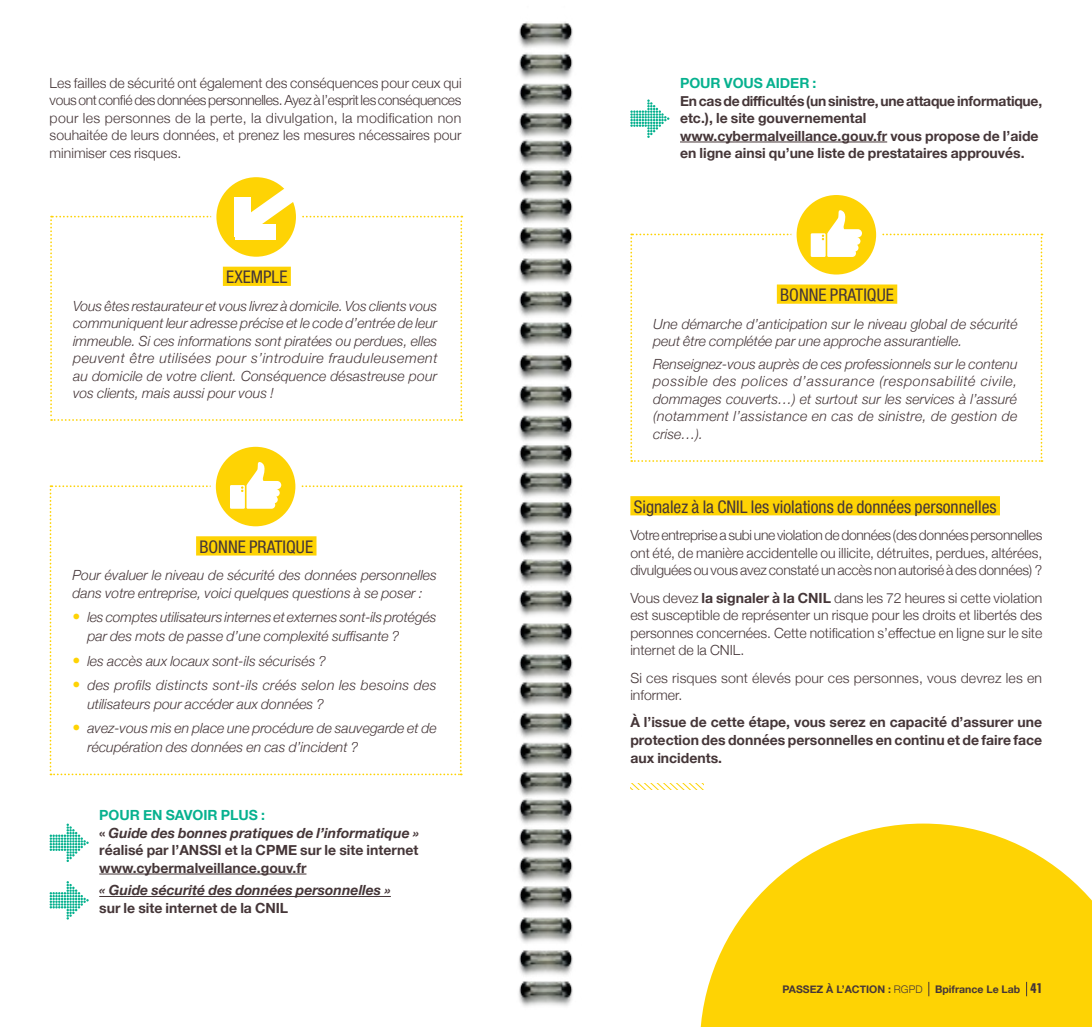
<style>
.page{position:relative;width:1092px;height:1027px;background:#fff}
.page>*{position:absolute;margin:0;border:0;box-sizing:border-box;transform-origin:0 0}
.t1{font:condensed 17.5px "Helvetica Neue";color:#453638}
.t2{font:italic 300 14px/17.5px "Helvetica Neue";color:#453638}
.t3{font:300 14px/17.5px "Helvetica Neue";color:#453638;text-align:justify}
.t4{font:700 14px/17.5px "Helvetica Neue";color:#453638}
.t5{font:italic 300 14px/19.2px "Helvetica Neue";letter-spacing:.02em;color:#453638}
.t6{font:italic 700 14px "Helvetica Neue";color:#453638}
.t7{font:700 14px "Helvetica Neue";color:#07b18f}
.t8{font:700 10.5px "Helvetica Neue";color:#453638}
.s1{font-style:normal;font-size:15.75px;color:#fed304}
.s2{color:#07b18f}
.s3{font-style:italic}
.s4{font-weight:700}
.s5{font-weight:300}
.s6{font-family:"Folio";font-stretch:condensed;font-size:14px}
</style>
<div class="page">
<svg style="left:700px;top:823px;width:391px;height:204px;fill:#fed304"></svg>
<svg style="left:214px;top:175px;width:84px;height:84px"></svg>
<div style="left:211px;top:172px;width:90px;height:90px;border:5px solid #fff;border-radius:50%"></div>
<svg style="left:50px;top:183px;width:412px;height:238px"></svg>
<svg style="left:213px;top:444px;width:85px;height:85px"></svg>
<div style="left:210px;top:441px;width:90px;height:91px;border:5px solid #fff;border-radius:50%"></div>
<svg style="left:50px;top:461px;width:411px;height:314px"></svg>
<hr style="left:99px;top:874px;width:207px;height:1px;background:#453638">
<hr style="left:99px;top:896px;width:292px;height:1px;background:#453638">
<svg style="left:50px;top:823px;width:39px;height:39px"></svg>
<svg style="left:50px;top:881px;width:39px;height:38px"></svg>
<hr style="left:680px;top:142px;width:207px;height:1px;background:#453638">
<svg style="left:793px;top:192px;width:85px;height:85px"></svg>
<div style="left:791px;top:190px;width:90px;height:90px;border:5px solid #fff;border-radius:50%"></div>
<svg style="left:630px;top:210px;width:412px;height:252px"></svg>
<div style="left:630px;top:496px;width:369px;height:19px;background:#fed304"></div>
<svg style="left:630px;top:783px;width:73px;height:7px"></svg>
<svg style="left:630px;top:99px;width:39px;height:39px"></svg>
<img style="left:518px;top:754px;width:55px;height:253px">
<img style="left:518px;top:423px;width:55px;height:331px">
<img style="left:518px;top:22px;width:55px;height:401px">
<svg style="left:928px;top:982px;width:1px;height:14px"></svg>
<svg style="left:1026px;top:982px;width:1px;height:14px"></svg>
<p class="t3" style="left:50px;top:73px;width:413px">Les failles de sécurité ont également des conséquences pour ceux qui vous ont confié des données personnelles. Ayez à l’esprit les conséquences pour les personnes de la perte, la divulgation, la modification non souhaitée de leurs données, et prenez les mesures nécessaires pour minimiser ces risques.</p>
<p class="t7" style="left:680px;top:72px;width:138px">POUR VOUS AIDER :</p>
<p class="t4" style="left:680px;top:92px;width:364px">En cas de difficultés (un sinistre, une attaque informatique, etc.), le site gouvernemental www.cybermalveillance.gouv.fr vous propose de l’aide en ligne ainsi qu’une liste de prestataires approuvés.</p>
<p class="t1" style="left:226px;top:267px;width:63px">EXEMPLE</p>
<p class="t2" style="left:73px;top:296px;width:366px;text-align:justify">Vous êtes restaurateur et vous livrez à domicile. Vos clients vous communiquent leur adresse précise et le code d’entrée de leur immeuble. Si ces informations sont piratées ou perdues, elles peuvent être utilisées pour s’introduire frauduleusement au domicile de votre client. Conséquence désastreuse pour vos clients, mais aussi pour vous !</p>
<p class="t1" style="left:199px;top:537px;width:115px">BONNE PRATIQUE</p>
<p class="t2" style="left:72px;top:566px;width:366px">Pour évaluer le niveau de sécurité des données personnelles dans votre entreprise, voici quelques questions à se poser :</p>
<p class="t2" style="left:87px;top:606px;width:351px;line-height:19.2px;text-indent:-15px"><span class="s1">•</span> les comptes utilisateurs internes et externes sont-ils protégés par des mots de passe d’une complexité suffisante ?</p>
<p class="t2" style="left:72px;top:651px;width:255px"><span class="s1">•</span> les accès aux locaux sont-ils sécurisés ?</p>
<p class="t5" style="left:87px;top:674px;width:351px;text-indent:-15px"><span class="s1">•</span> des profils distincts sont-ils créés selon les besoins des utilisateurs pour accéder aux données ?</p>
<p class="t2" style="left:87px;top:718px;width:351px;line-height:19.2px;text-indent:-15px"><span class="s1">•</span> avez-vous mis en place une procédure de sauvegarde et de récupération des données en cas d’incident ?</p>
<p class="t4" style="left:99px;top:807px;width:321px"><span class="s2">POUR EN SAVOIR PLUS :<br></span>« <span class="s3">Guide des bonnes pratiques de l’informatique » </span>réalisé par l’ANSSI et la CPME sur le site internet www.cybermalveillance.gouv.fr</p>
<p class="t6" style="left:99px;top:879px;width:293px">« Guide sécurité des données personnelles »</p>
<p class="t4" style="left:99px;top:899px;width:190px">sur le site internet de la CNIL</p>
<p class="t1" style="left:780px;top:285px;width:115px">BONNE PRATIQUE</p>
<p class="t2" style="left:653px;top:314px;width:366px">Une démarche d’anticipation sur le niveau global de sécurité peut être complétée par une approche assurantielle.</p>
<p class="t2" style="left:653px;top:354px;width:366px;text-align:justify">Renseignez-vous auprès de ces professionnels sur le contenu possible des polices d’assurance (responsabilité civile, dommages couverts…) et surtout sur les services à l’assuré (notamment l’assistance en cas de sinistre, de gestion de crise…).</p>
<p class="t1" style="left:633px;top:496px;width:364px">Signalez à la CNIL les violations de données personnelles</p>
<p class="t3" style="left:630px;top:525px;width:413px">Votre entreprise a subi une violation de données (des données personnelles ont été, de manière accidentelle ou illicite, détruites, perdues, altérées, divulguées ou vous avez constaté un accès non autorisé à des données) ?</p>
<p class="t3" style="left:630px;top:588px;width:413px">Vous devez <span class="s4">la signaler à la CNIL</span> dans les 72 heures si cette violation est susceptible de représenter un risque pour les droits et libertés des personnes concernées. Cette notification s’effectue en ligne sur le site internet de la CNIL.</p>
<p class="t3" style="left:630px;top:668px;width:413px">Si ces risques sont élevés pour ces personnes, vous devrez les en informer.</p>
<p class="t4" style="left:630px;top:714px;width:413px;text-align:justify">À l’issue de cette étape, vous serez en capacité d’assurer une protection des données personnelles en continu et de faire face aux incidents.</p>
<p class="t8" style="left:782px;top:981px;width:261px">PASSEZ À L’ACTION : <span class="s5">RGPD</span> Bpifrance Le Lab <span class="s6">41</span></p>
</div>
